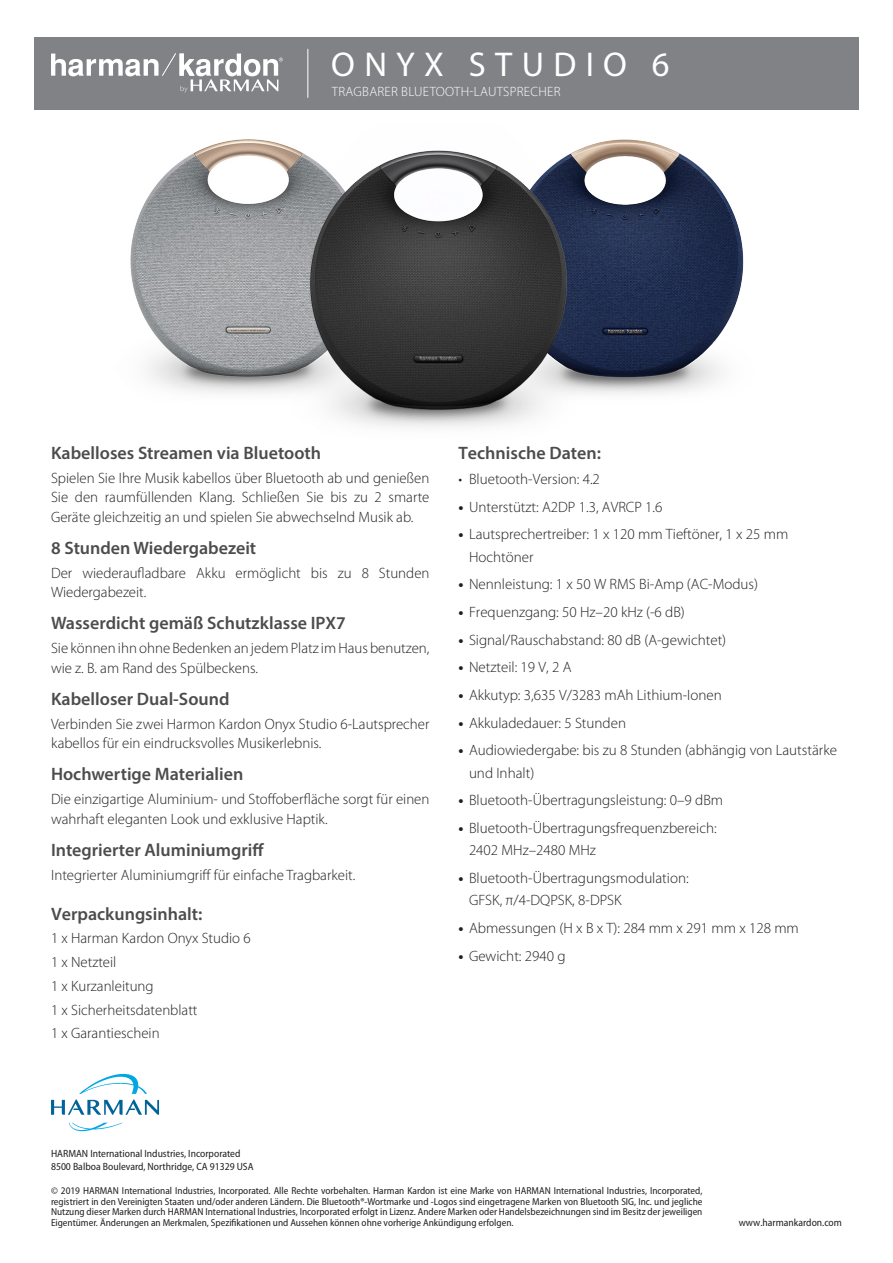
<style>
.page{position:relative;width:893px;height:1263px;background:#fff}
.page>*{position:absolute;margin:0;border:0;box-sizing:border-box;transform-origin:0 0}
.t1{font:34.5px "Myriad Pro";letter-spacing:.27em;color:#fff}
.t2{font:600 18px "Myriad Pro";color:#4b4c4d}
.t3{font:300 15px/19.5px "Myriad Pro";color:#231f20}
.t4{font:300 13.5px "Myriad Pro";letter-spacing:.02em;color:#fff}
.t5{font:semi-condensed 10.5px "Myriad Pro";color:#231f20}
.t6{font:semi-condensed 10.2px/10.5px "Myriad Pro";color:#231f20;text-align:justify}
.s1{font-weight:700}
</style>
<div class="page">
<div style="left:34px;top:37px;width:825px;height:72px;background:#808285"></div>
<hr style="left:307px;top:49px;width:1px;height:49px;background:#fff">
<svg style="left:51px;top:53px;width:232px;height:40px"></svg>
<svg style="left:69px;top:1123px;width:53px;height:8px"></svg>
<svg style="left:51px;top:1073px;width:108px;height:42px"></svg>
<img style="left:130px;top:139px;width:614px;height:288px">
<p class="t1" style="left:331px;top:44px;width:340px">ONYX STUDIO 6</p>
<p class="t4" style="left:332px;top:84px;width:230px">TRAGBARER BLUETOOTH-LAUTSPRECHER</p>
<p class="t2" style="left:51px;top:441px;width:272px">Kabelloses Streamen via Bluetooth</p>
<p class="t3" style="left:51px;top:468px;width:380px;text-align:justify">Spielen Sie Ihre Musik kabellos über Bluetooth ab und genießen Sie den raumfüllenden Klang. Schließen Sie bis zu 2 smarte Geräte gleichzeitig an und spielen Sie abwechselnd Musik ab.</p>
<p class="t2" style="left:51px;top:536px;width:207px">8 Stunden Wiedergabezeit</p>
<p class="t3" style="left:51px;top:563px;width:380px">Der wiederaufladbare Akku ermöglicht bis zu 8 Stunden<br>Wiedergabezeit.</p>
<p class="t2" style="left:51px;top:612px;width:296px">Wasserdicht gemäß Schutzklasse IPX7</p>
<p class="t3" style="left:51px;top:639px;width:380px">Sie können ihn ohne Bedenken an jedem Platz im Haus benutzen, wie z. B. am Rand des Spülbeckens.</p>
<p class="t2" style="left:51px;top:687px;width:180px">Kabelloser Dual-Sound</p>
<p class="t3" style="left:51px;top:714px;width:380px">Verbinden Sie zwei Harmon Kardon Onyx Studio 6-Lautsprecher kabellos für ein eindrucksvolles Musikerlebnis.</p>
<p class="t2" style="left:51px;top:763px;width:194px">Hochwertige Materialien</p>
<p class="t3" style="left:51px;top:790px;width:380px">Die einzigartige Aluminium- und Stoffoberfläche sorgt für einen wahrhaft eleganten Look und exklusive Haptik.</p>
<p class="t2" style="left:51px;top:838px;width:214px">Integrierter Aluminiumgriff</p>
<p class="t3" style="left:51px;top:865px;width:306px">Integrierter Aluminiumgriff für einfache Tragbarkeit.</p>
<p class="t2" style="left:51px;top:902px;width:153px">Verpackungsinhalt:</p>
<p class="t3" style="left:51px;top:929px;width:201px">1 x Harman Kardon Onyx Studio 6</p>
<p class="t3" style="left:51px;top:952px;width:67px">1 x Netzteil</p>
<p class="t3" style="left:51px;top:976px;width:104px">1 x Kurzanleitung</p>
<p class="t3" style="left:51px;top:1000px;width:148px">1 x Sicherheitsdatenblatt</p>
<p class="t3" style="left:51px;top:1024px;width:110px">1 x Garantieschein</p>
<p class="t2" style="left:458px;top:441px;width:144px">Technische Daten:</p>
<p class="t3" style="left:458px;top:470px;width:143px">• Bluetooth-Version: 4.2</p>
<p class="t3" style="left:458px;top:497px;width:206px"><span class="s1">•</span> Unterstützt: A2DP 1.3, AVRCP 1.6</p>
<p class="t3" style="left:469px;top:523px;width:321px;line-height:22.5px;text-indent:-10px"><span class="s1">•</span> Lautsprechertreiber: 1 x 120 mm Tieftöner, 1 x 25 mm<br>Hochtöner</p>
<p class="t3" style="left:458px;top:575px;width:301px"><span class="s1">•</span> Nennleistung: 1 x 50 W RMS Bi-Amp (AC-Modus)</p>
<p class="t3" style="left:458px;top:603px;width:228px"><span class="s1">•</span> Frequenzgang: 50 Hz–20 kHz (-6 dB)</p>
<p class="t3" style="left:458px;top:630px;width:269px"><span class="s1">•</span> Signal/Rauschabstand: 80 dB (A-gewichtet)</p>
<p class="t3" style="left:458px;top:658px;width:114px"><span class="s1">•</span> Netzteil: 19 V, 2 A</p>
<p class="t3" style="left:458px;top:685px;width:265px"><span class="s1">•</span> Akkutyp: 3,635 V/3283 mAh Lithium-Ionen</p>
<p class="t3" style="left:458px;top:713px;width:169px"><span class="s1">•</span> Akkuladedauer: 5 Stunden</p>
<p class="t3" style="left:469px;top:739px;width:369px;line-height:22.5px;text-indent:-10px"><span class="s1">•</span> Audiowiedergabe: bis zu 8 Stunden (abhängig von Lautstärke und Inhalt)</p>
<p class="t3" style="left:458px;top:791px;width:266px"><span class="s1">•</span> Bluetooth-Übertragungsleistung: 0–9 dBm</p>
<p class="t3" style="left:469px;top:817px;width:249px;line-height:22.5px;text-indent:-10px"><span class="s1">•</span> Bluetooth-Übertragungsfrequenzbereich:<br>2402 MHz–2480 MHz</p>
<p class="t3" style="left:469px;top:867px;width:221px;line-height:22.5px;text-indent:-10px"><span class="s1">•</span> Bluetooth-Übertragungsmodulation:<br>GFSK, π/4-DQPSK, 8-DPSK</p>
<p class="t3" style="left:458px;top:918px;width:342px"><span class="s1">•</span> Abmessungen (H x B x T): 284 mm x 291 mm x 128 mm</p>
<p class="t3" style="left:458px;top:946px;width:109px"><span class="s1">•</span> Gewicht: 2940 g</p>
<p class="t5" style="left:51px;top:1148px;width:191px">HARMAN International Industries, Incorporated</p>
<p class="t5" style="left:51px;top:1161px;width:204px">8500 Balboa Boulevard, Northridge, CA 91329 USA</p>
<p class="t6" style="left:51px;top:1186px;width:653px">© 2019 HARMAN International Industries, Incorporated. Alle Rechte vorbehalten. Harman Kardon ist eine Marke von HARMAN International Industries, Incorporated, registriert in den Vereinigten Staaten und/oder anderen Ländern. Die Bluetooth®-Wortmarke und -Logos sind eingetragene Marken von Bluetooth SIG, Inc. und jegliche Nutzung dieser Marken durch HARMAN International Industries, Incorporated erfolgt in Lizenz. Andere Marken oder Handelsbezeichnungen sind im Besitz der jeweiligen Eigentümer. Änderungen an Merkmalen, Spezifikationen und Aussehen können ohne vorherige Ankündigung erfolgen.</p>
<p class="t5" style="left:739px;top:1216px;width:105px">www.harmankardon.com</p>
</div>
